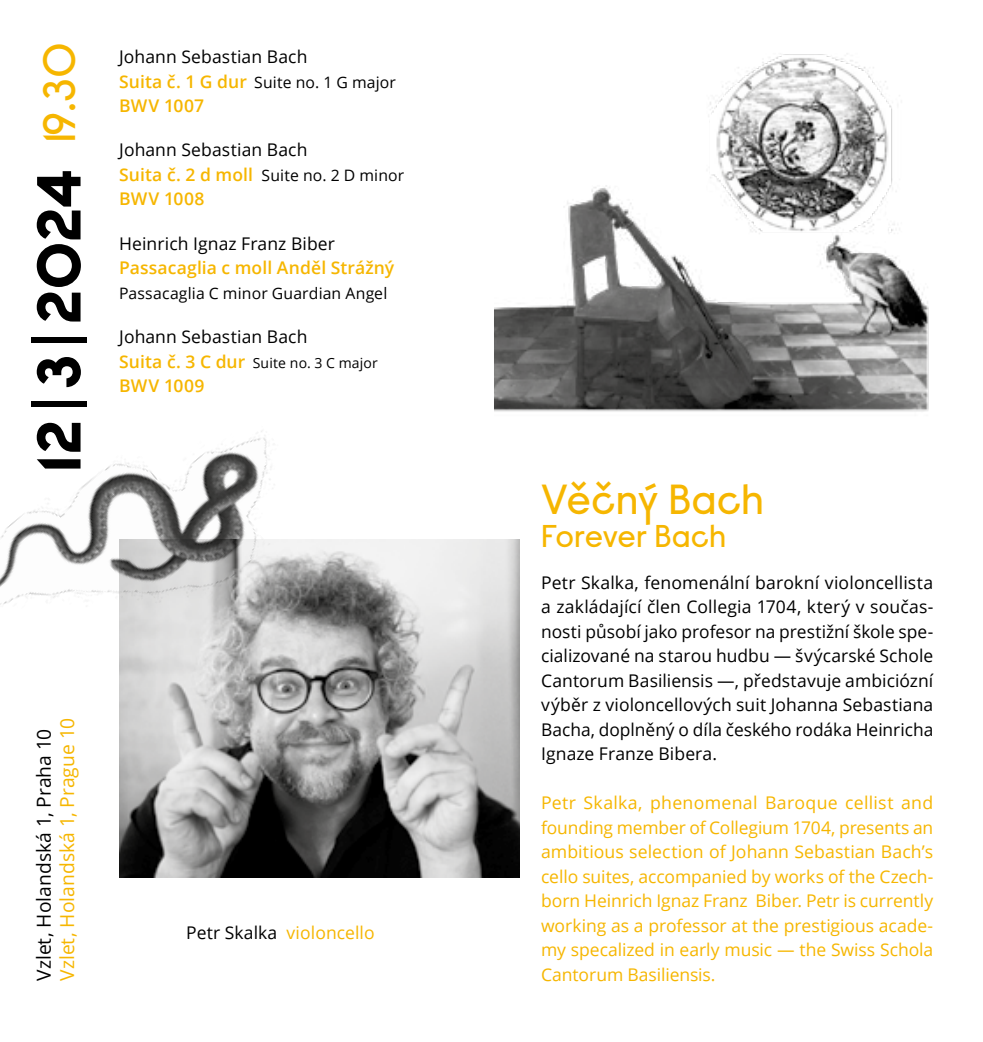
<style>
.page{position:relative;width:983px;height:1042px;background:#fff}
.page>*{position:absolute;margin:0;border:0;box-sizing:border-box;transform-origin:0 0}
.t1{font:800 61.95px "Raisonneuprava";letter-spacing:-.015em;color:#000}
.t2{font:42px "Raisonneuprava";letter-spacing:-.005em;color:#f6b600}
.t3{font:31.5px "Raisonneuprava";letter-spacing:-.005em;color:#f6b600}
.t4{font:19.25px "Open Sans";color:#f6b600}
.t5{font:19.25px "Open Sans";color:#000}
.t6{font:17.5px/24.5px "Open Sans";letter-spacing:.005em;color:#000;text-align:justify}
.t7{font:17.5px/24.5px "Open Sans";letter-spacing:-.005em;color:#f6b600;text-align:justify}
.t8{font:600 17.5px "Open Sans";letter-spacing:.01em;color:#f6b600}
.t9{font:15.75px "Open Sans";letter-spacing:.01em;color:#000}
.t10{font:14px "Open Sans";letter-spacing:.015em;color:#000}
.s1{font-weight:400}
.s2{font-weight:400;font-size:45.5px;color:#f6b600}
.s3{font-weight:600;font-size:17.5px;color:#f6b600}
.s4{color:#000}
</style>
<div class="page">
<img style="left:119px;top:539px;width:400px;height:338px">
<img style="left:708px;top:53px;width:184px;height:120px">
<img style="left:494px;top:173px;width:435px;height:239px">
<img style="left:0;top:431px;width:327px;height:307px">
<h1 class="t1" style="left:16px;top:473px;width:432px;rotate:-90deg">12 <span class="s1">|</span> 3 <span class="s1">|</span> 2024 <span class="s2">19.30</span></h1>
<p class="t6" style="left:119px;top:44px;width:190px">Johann Sebastian Bach</p>
<p class="t9" style="left:119px;top:71px;width:278px"><span class="s3">Suita č. 1 G dur</span> Suite no. 1 G major</p>
<p class="t8" style="left:119px;top:94px;width:87px">BWV 1007</p>
<p class="t6" style="left:119px;top:137px;width:190px">Johann Sebastian Bach</p>
<p class="t9" style="left:119px;top:164px;width:286px"><span class="s3">Suita č. 2 d moll</span> Suite no. 2 D minor</p>
<p class="t8" style="left:119px;top:187px;width:87px">BWV 1008</p>
<p class="t6" style="left:119px;top:231px;width:217px">Heinrich Ignaz Franz Biber</p>
<p class="t8" style="left:119px;top:256px;width:276px">Passacaglia c moll Anděl Strážný</p>
<p class="t9" style="left:119px;top:282px;width:269px">Passacaglia C minor Guardian Angel</p>
<p class="t6" style="left:119px;top:324px;width:190px">Johann Sebastian Bach</p>
<p class="t10" style="left:119px;top:353px;width:260px"><span class="s3">Suita č. 3 C dur</span> Suite no. 3 C major</p>
<p class="t8" style="left:119px;top:374px;width:87px">BWV 1009</p>
<p class="t5" style="left:31px;top:981px;width:253px;rotate:-90deg">Vzlet, Holandská 1, Praha 10</p>
<p class="t4" style="left:54px;top:981px;width:264px;rotate:-90deg">Vzlet, Holandská 1, Prague 10</p>
<p class="t7" style="left:186px;top:919px;width:190px"><span class="s4">Petr Skalka</span> violoncello</p>
<h2 class="t2" style="left:541px;top:472px;width:224px">Věčný Bach</h2>
<h3 class="t3" style="left:541px;top:516px;width:187px">Forever Bach</h3>
<p class="t6" style="left:541px;top:570px;width:393px">Petr Skalka, fenomenální barokní violoncellista a zakládající člen Collegia 1704, který v součas&shy;nosti působí jako profesor na prestižní škole spe&shy;cializované na starou hudbu — švýcarské Schole Cantorum Basiliensis —, představuje ambiciózní výběr z violoncellových suit Johanna Sebastiana Bacha, doplněný o díla českého rodáka Heinricha Ignaze Franze Bibera.</p>
<p class="t7" style="left:541px;top:790px;width:393px">Petr Skalka, phenomenal Baroque cellist and founding member of Collegium 1704, presents an ambitious selection of Johann Sebastian Bach’s cello suites, accompanied by works of the Czech&shy;born Heinrich Ignaz Franz Biber. Petr is currently working as a professor at the prestigious acade&shy;my specalized in early music — the Swiss Schola Cantorum Basiliensis.</p>
</div>
